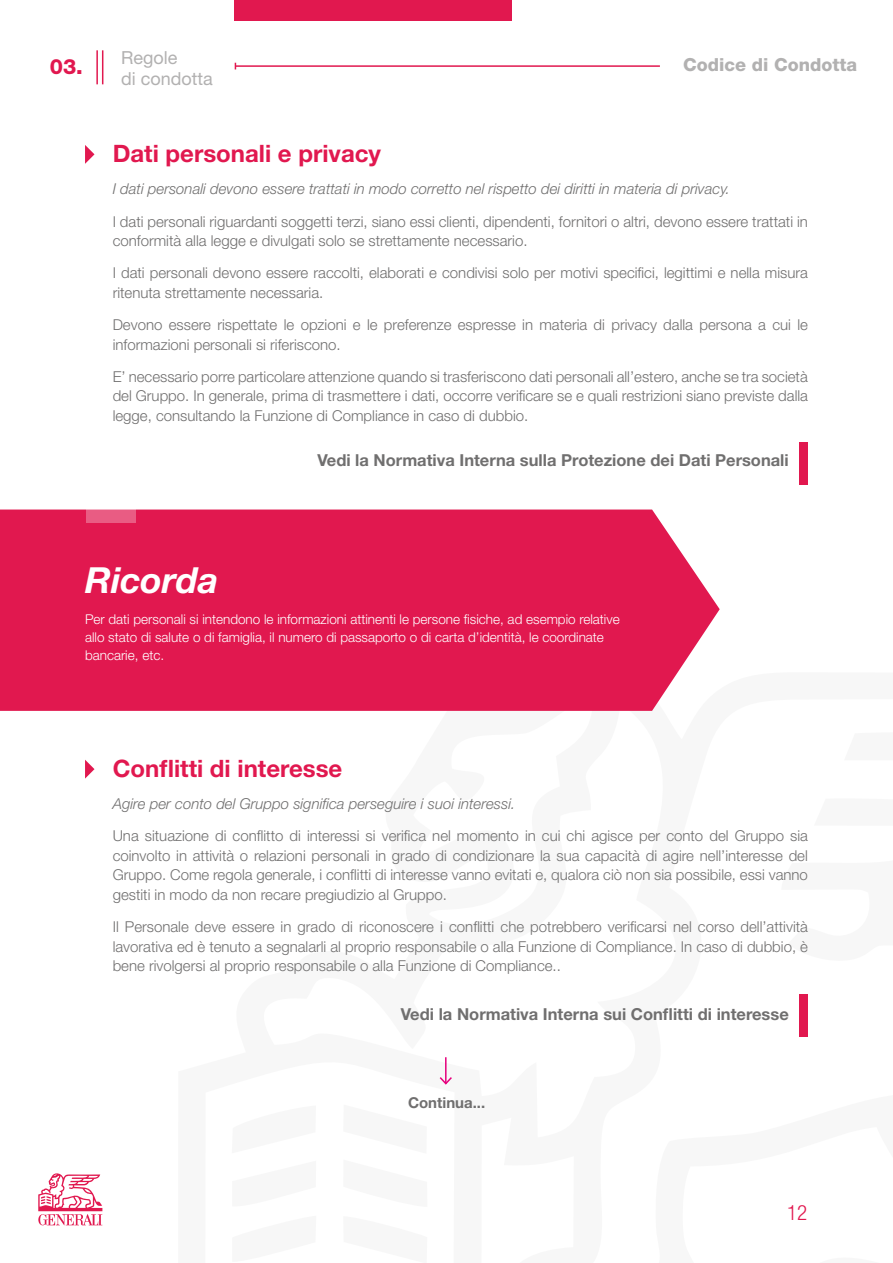
<style>
.page{position:relative;width:893px;height:1263px;background:#fff}
.page>*{position:absolute;margin:0;border:0;box-sizing:border-box;transform-origin:0 0}
.t1{font:italic 700 36px "Helvetica Neue LT Std";color:#fff}
.t2{font:700 24px "Helvetica Neue LT Std";color:#e1184f}
.t3{font:800 21px "Helvetica Neue LT Std";color:#e1184f}
.t4{font:300 condensed 21px "Helvetica Neue LT Std";color:#e1184f}
.t5{font:18px/21px "Helvetica Neue LT Std";color:#b2b1b1}
.t6{font:800 18px "Helvetica Neue LT Std";color:#b2b1b1}
.t7{font:700 16.5px "Helvetica Neue LT Std";color:#706f6f}
.t8{font:300 15px/19.5px "Helvetica Neue LT Std";color:#706f6f}
.t9{font:italic 300 15px "Helvetica Neue LT Std";color:#706f6f}
.t10{font:700 15px "Helvetica Neue LT Std";color:#706f6f}
.t11{font:300 13.5px/18px "Helvetica Neue LT Std";color:#fff}
</style>
<div class="page">
<svg style="left:38px;top:1173px;width:64px;height:52px"></svg>
<div style="left:235px;top:0;width:277px;height:21px;background:#e1184f"></div>
<hr style="left:96px;top:50px;width:2px;height:34px;background:#e1184f">
<hr style="left:102px;top:50px;width:1px;height:34px;background:#e1184f">
<hr style="left:235px;top:65px;width:425px;height:2px;background:#e1184f">
<svg style="left:85px;top:145px;width:10px;height:19px"></svg>
<div style="left:0;top:509px;width:720px;height:202px;background:#e1184f"></div>
<div style="left:86px;top:509px;width:49px;height:14px;background:#e95c83"></div>
<svg style="left:85px;top:760px;width:10px;height:19px"></svg>
<div style="left:799px;top:994px;width:9px;height:43px;background:#e1184f"></div>
<hr style="left:445px;top:1057px;width:2px;height:26px;background:#e6007d">
<svg style="left:439px;top:1075px;width:13px;height:10px"></svg>
<div style="left:799px;top:442px;width:9px;height:42px;background:#e1184f"></div>
<h3 class="t3" style="left:50px;top:55px;width:35px">03.</h3>
<p class="t5" style="left:121px;top:46px;width:93px">Regole<br>di condotta</p>
<p class="t6" style="left:683px;top:54px;width:176px">Codice di Condotta</p>
<h2 class="t2" style="left:113px;top:139px;width:270px">Dati personali e privacy</h2>
<p class="t9" style="left:113px;top:180px;width:619px">I dati personali devono essere trattati in modo corretto nel rispetto dei diritti in materia di privacy.</p>
<p class="t8" style="left:113px;top:211px;width:697px">I dati personali riguardanti soggetti terzi, siano essi clienti, dipendenti, fornitori o altri, devono essere trattati in conformità alla legge e divulgati solo se strettamente necessario.</p>
<p class="t8" style="left:113px;top:263px;width:697px">I dati personali devono essere raccolti, elaborati e condivisi solo per motivi specifici, legittimi e nella misura ritenuta strettamente necessaria.</p>
<p class="t8" style="left:113px;top:315px;width:697px">Devono essere rispettate le opzioni e le preferenze espresse in materia di privacy dalla persona a cui le informazioni personali si riferiscono.</p>
<p class="t8" style="left:113px;top:366px;width:697px;text-align:justify">E’ necessario porre particolare attenzione quando si trasferiscono dati personali all’estero, anche se tra società del Gruppo. In generale, prima di trasmettere i dati, occorre verificare se e quali restrizioni siano previste dalla legge, consultando la Funzione di Compliance in caso di dubbio.</p>
<p class="t7" style="left:317px;top:450px;width:473px">Vedi la Normativa Interna sulla Protezione dei Dati Personali</p>
<h1 class="t1" style="left:85px;top:558px;width:135px">Ricorda</h1>
<p class="t11" style="left:85px;top:610px;width:536px">Per dati personali si intendono le informazioni attinenti le persone fisiche, ad esempio relative allo stato di salute o di famiglia, il numero di passaporto o di carta d’identità, le coordinate bancarie, etc.</p>
<h2 class="t2" style="left:113px;top:753px;width:231px">Conflitti di interesse</h2>
<p class="t9" style="left:113px;top:795px;width:404px">Agire per conto del Gruppo significa perseguire i suoi interessi.</p>
<p class="t8" style="left:113px;top:826px;width:697px;text-align:justify">Una situazione di conflitto di interessi si verifica nel momento in cui chi agisce per conto del Gruppo sia coinvolto in attività o relazioni personali in grado di condizionare la sua capacità di agire nell’interesse del Gruppo. Come regola generale, i conflitti di interesse vanno evitati e, qualora ciò non sia possibile, essi vanno gestiti in modo da non recare pregiudizio al Gruppo.</p>
<p class="t8" style="left:113px;top:917px;width:697px;text-align:justify">Il Personale deve essere in grado di riconoscere i conflitti che potrebbero verificarsi nel corso dell’attività lavorativa ed è tenuto a segnalarli al proprio responsabile o alla Funzione di Compliance. In caso di dubbio, è bene rivolgersi al proprio responsabile o alla Funzione di Compliance..</p>
<p class="t7" style="left:401px;top:1004px;width:389px">Vedi la Normativa Interna sui Conflitti di interesse</p>
<p class="t10" style="left:408px;top:1094px;width:79px">Continua...</p>
<h3 class="t4" style="left:787px;top:1200px;width:22px">12</h3>
</div>
